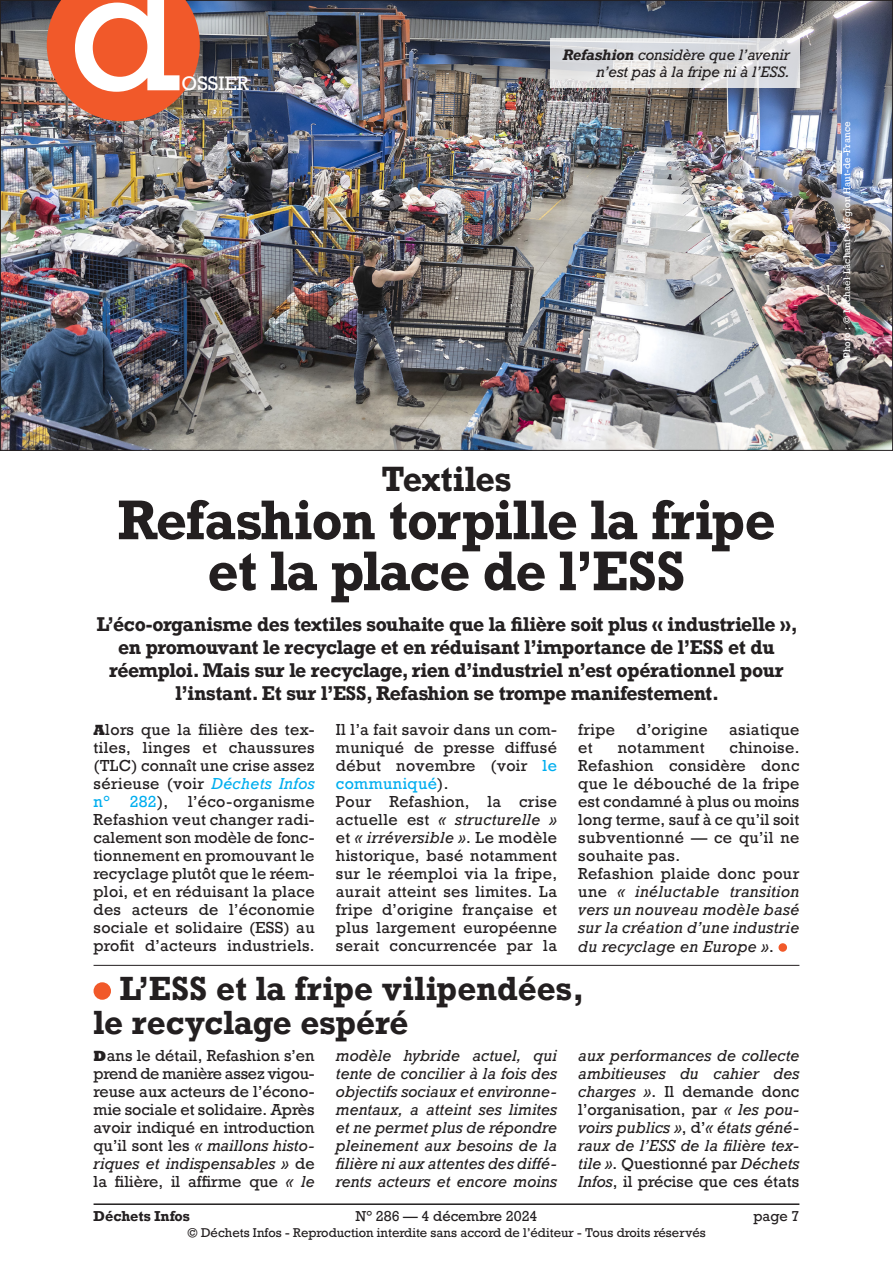
<style>
.page{position:relative;width:893px;height:1263px;background:#fff}
.page>*{position:absolute;margin:0;border:0;box-sizing:border-box;transform-origin:0 0}
.t1{font:166.5px "Rockwell";color:#fff}
.Titre_32{font:700 52.5px/51px "Rockwell";letter-spacing:-.02em;color:#231f20;text-align:center;scale:.96 1}
.Titre_32-2{font:700 33px "Rockwell";color:#231f20;scale:.96 1}
.Texte_courant{font:700 31.5px/34.5px "Rockwell";letter-spacing:.01em;color:#231f20}
.Titre_32-3{font:700 18.75px/23.2px "Rockwell";letter-spacing:-.02em;color:#231f20;text-align:center}
.t2{font:18.3px "Rockwell";color:#fff}
.Texte_courant-2{font:15px/18px "Rockwell";letter-spacing:.02em;color:#231f20;text-align:justify}
.Texte_courant-3{font:italic 15px/18px "Rockwell";letter-spacing:.005em;color:#231f20;text-align:justify}
.Texte_courant-4{font:15px "Rockwell";color:#00aeef}
.Légende_photo{font:italic 14.25px "Rockwell";letter-spacing:-.005em;color:#231f20}
.t3{font:13.5px "Rockwell";color:#231f20}
.t4{font:700 13.5px "Rockwell";color:#231f20}
.t5{font:12px "Rockwell";color:#231f20}
.Crédit_photo{font:9px "Rockwell";letter-spacing:.015em;color:#fff}
.s1{font-weight:700}
.s2{font-family:"Rockwell Std";font-weight:800}
.s3{font-style:italic;color:#00aeef}
.s4{color:#00aeef}
.s5{font-style:italic}
.s6{font-style:normal}
.s7{color:#231f20}
</style>
<div class="page">
<hr style="left:94px;top:1203px;width:705px;height:2px;background:#231f20">
<div style="left:778px;top:943px;width:9px;height:9px;background:#f1592a;border-radius:50%"></div>
<hr style="left:94px;top:965px;width:705px;height:1px;background:#231f20">
<div style="left:94px;top:982px;width:17px;height:18px;background:#f1592a;border-radius:50%"></div>
<img style="left:2px;top:2px;width:889px;height:447px">
<svg style="left:550px;top:38px;width:249px;height:50px;background:#dedee0"></svg>
<svg style="left:47px;top:0;width:153px;height:121px;background:#de5e36"></svg>
<p class="t1" style="left:69px;top:-73px;width:114px">d</p>
<p class="t2" style="left:182px;top:72px;width:69px">OSSIER</p>
<p class="Légende_photo" style="left:563px;top:46px;width:228px"><span class="s1">Refashion</span> considère que l’avenir</p>
<p class="Légende_photo" style="left:596px;top:63px;width:195px">n’est pas à la fripe ni à l’ESS.</p>
<p class="Titre_32-2" style="left:382px;top:457px;width:137px">Textiles</p>
<p class="Titre_32" style="left:118px;top:494px;width:687px">Refashion torpille la fripe et la place de l’ESS</p>
<p class="Titre_32-3" style="left:97px;top:612px;width:702px">L’éco-organisme des textiles souhaite que la filière soit plus « industrielle », en promouvant le recyclage et en réduisant l’importance de l’ESS et du réemploi. Mais sur le recyclage, rien d’industriel n’est opérationnel pour l’instant. Et sur l’ESS, Refashion se trompe manifestement.</p>
<p class="Texte_courant-2" style="left:94px;top:721px;width:223px"><span class="s2">A</span>lors que la filière des tex&shy;tiles, linges et chaussures (TLC) connaît une crise assez sérieuse (voir <span class="s3">Déchets Infos </span><span class="s4">n°</span></p>
<p class="Texte_courant-2" style="left:336px;top:721px;width:223px">Il l’a fait savoir dans un com&shy;muniqué de presse diffusé début novembre (voir <span class="s4">le communiqué</span>).</p>
<p class="Texte_courant-2" style="left:336px;top:793px;width:223px">Pour Refashion, la crise actuelle est <span class="s5">« structurelle » </span>et <span class="s5">« irréversible »</span>. Le modèle historique, basé notamment sur le réemploi via la fripe, aurait atteint ses limites. La fripe d’origine française et plus largement européenne serait concurrencée par la</p>
<p class="Texte_courant-2" style="left:578px;top:721px;width:38px">fripe</p>
<p class="Texte_courant-2" style="left:637px;top:721px;width:73px">d’origine</p>
<p class="Texte_courant-2" style="left:729px;top:721px;width:72px">asiatique</p>
<p class="Texte_courant-2" style="left:578px;top:739px;width:16px">et</p>
<p class="Texte_courant-2" style="left:618px;top:739px;width:88px">notamment</p>
<p class="Texte_courant-2" style="left:578px;top:739px;width:223px;text-indent:151px">chinoise.<br>Refashion considère donc que le débouché de la fripe est condamné à plus ou moins long terme, sauf à ce qu’il soit subventionné — ce qu’il ne souhaite pas.</p>
<p class="Texte_courant-3" style="left:578px;top:865px;width:223px"><span class="s6">Refashion plaide donc pour une</span> « inéluctable transition vers un nouveau modèle basé sur la création d’une industrie du recyclage en Europe »<span class="s6">.</span></p>
<p class="Texte_courant" style="left:94px;top:970px;width:492px;text-indent:26px">L’ESS et la fripe vilipendées, le recyclage espéré</p>
<p class="Texte_courant-2" style="left:94px;top:1046px;width:223px"><span class="s2">D</span>ans le détail, Refashion s’en prend de manière assez vigou&shy;reuse aux acteurs de l’écono&shy;mie sociale et solidaire. Après avoir indiqué en introduction qu’il sont les <span class="s5">« maillons histo&shy;riques et indispensables »</span> de la filière, il affirme que <span class="s5">« le</span></p>
<p class="Texte_courant-3" style="left:336px;top:1046px;width:223px">modèle hybride actuel, qui tente de concilier à la fois des objectifs sociaux et environne&shy;mentaux, a atteint ses limites et ne permet plus de répondre pleinement aux besoins de la filière ni aux attentes des diffé&shy;rents acteurs et encore moins</p>
<p class="Texte_courant-3" style="left:578px;top:1046px;width:223px">aux performances de collecte ambitieuses du cahier des charges »<span class="s6">. Il demande donc l’organisation, par</span> « les pou&shy;voirs publics »<span class="s6">, d’</span>« états géné&shy;raux de l’ESS de la filière tex&shy;tile »<span class="s6">. Questionné par</span> Déchets Infos<span class="s6">, il précise que ces états</span></p>
<p class="Texte_courant-4" style="left:130px;top:792px;width:40px">282<span class="s7">),</span></p>
<p class="Texte_courant-2" style="left:94px;top:793px;width:223px;text-indent:95px">l’éco-organisme Refashion veut changer radi&shy;calement son modèle de fonc&shy;tionnement en promouvant le recyclage plutôt que le réem&shy;ploi, et en réduisant la place des acteurs de l’économie sociale et solidaire (ESS) au profit d’acteurs industriels.</p>
<p class="t4" style="left:94px;top:1207px;width:98px">Déchets Infos</p>
<p class="t3" style="left:355px;top:1207px;width:184px">N° 286 — 4 décembre 2024</p>
<p class="t3" style="left:753px;top:1207px;width:48px">page 7</p>
<p class="t5" style="left:187px;top:1225px;width:520px">© Déchets Infos - Reproduction interdite sans accord de l’éditeur - Tous droits réservés</p>
<p class="Crédit_photo" style="left:841px;top:358px;width:238px;rotate:-90deg">Photo : © Michaël Lâchant – Région Haut-de-France</p>
</div>
